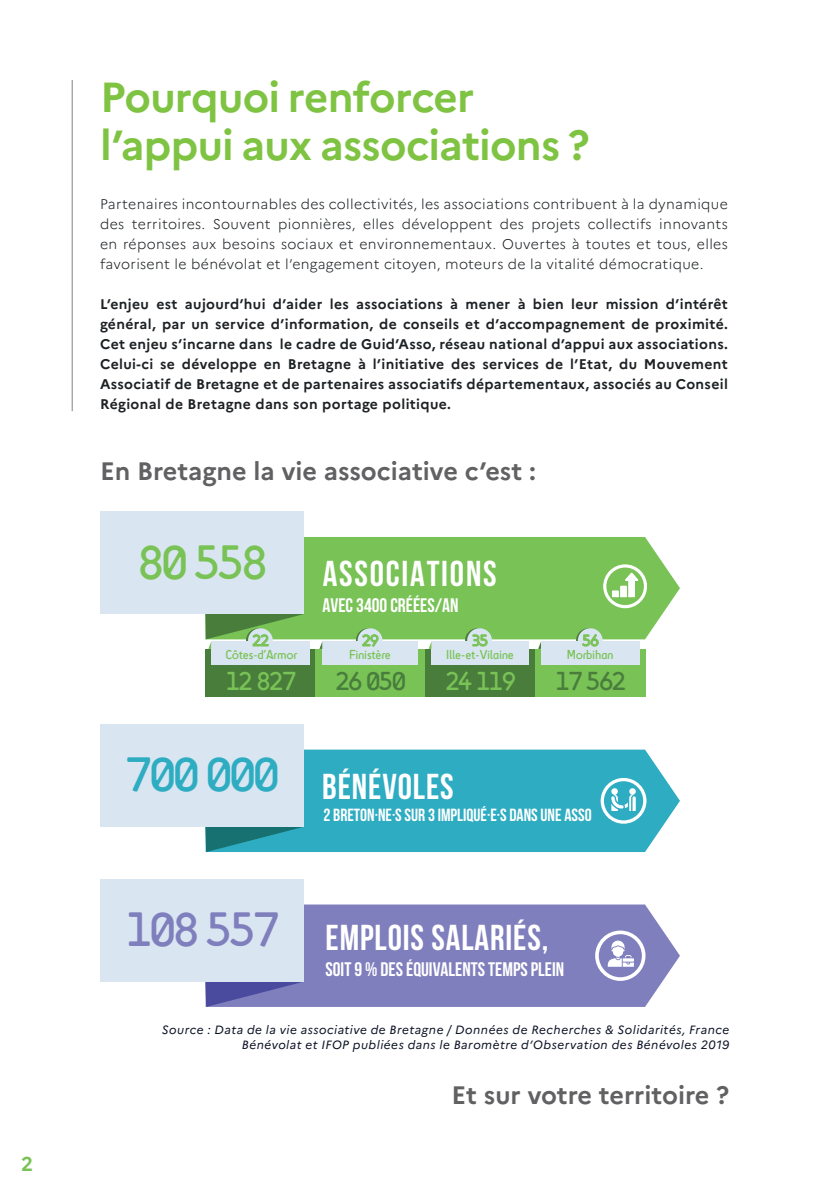
<style>
.page{position:relative;width:840px;height:1191px;background:#fff}
.page>*{position:absolute;margin:0;border:0;box-sizing:border-box;transform-origin:0 0}
.t1{font:49px "Sci Fly Sans";letter-spacing:-.085em;color:#807fbd}
._40_40_Left{font:700 42px "Marianne";letter-spacing:-.02em;color:#7fc343}
.t2{font:36px "Bebas Neue";letter-spacing:.025em;color:#fff}
.t3{font:36px "Bebas Neue";letter-spacing:.05em;color:#fff}
.t4{font:26.4px "Sci Fly Sans";letter-spacing:-.085em;color:#79c256}
.t5{font:26.4px "Sci Fly Sans";letter-spacing:-.085em;color:#487d3c}
.t6{font:700 25.2px "Marianne";color:#616062}
.t7{font:700 20px "Marianne";color:#79c256}
.t8{font:19.6px "Bebas Neue";color:#fff}
.t9{font:17.6px "Bebas Neue";color:#fff}
.t10{font:16.4px "Sci Fly Sans";letter-spacing:-.085em;color:#79c256}
.t11{font:700 14px/20px "Marianne";letter-spacing:.025em;color:#1d2124;text-align:justify}
.t12{font:300 14px/20px "Marianne";letter-spacing:.025em;color:#1d2124;text-align:justify}
.t13{font:13.2px "Sci Fly Sans";letter-spacing:-.025em;color:#79c256}
._10_12_Left{font:italic 12px/14.4px "Marianne";letter-spacing:.04em;color:#0e1427;text-align:right}
</style>
<div class="page">
<hr style="left:72px;top:80px;width:1px;height:331px;background:#808285">
<div style="left:304px;top:537px;width:375px;height:102px;background:#79c256"></div>
<div style="left:100px;top:511px;width:204px;height:103px;background:#d9e6f1"></div>
<svg style="left:603px;top:564px;width:43px;height:44px"></svg>
<svg style="left:356px;top:628px;width:24px;height:25px"></svg>
<svg style="left:465px;top:628px;width:24px;height:25px"></svg>
<svg style="left:575px;top:628px;width:25px;height:25px"></svg>
<div style="left:205px;top:649px;width:110px;height:48px;background:#487d3c"></div>
<div style="left:211px;top:641px;width:98px;height:24px;background:#d9e6f1"></div>
<div style="left:315px;top:649px;width:110px;height:48px;background:#79c256"></div>
<div style="left:425px;top:649px;width:110px;height:48px;background:#487d3c"></div>
<div style="left:535px;top:649px;width:110px;height:48px;background:#79c256"></div>
<div style="left:322px;top:641px;width:95px;height:24px;background:#d9e6f1"></div>
<div style="left:431px;top:641px;width:97px;height:24px;background:#d9e6f1"></div>
<div style="left:540px;top:641px;width:99px;height:24px;background:#d9e6f1"></div>
<div style="left:304px;top:749px;width:375px;height:103px;background:#2eacc2"></div>
<svg style="left:205px;top:826px;width:99px;height:26px;background:#2a929d"></svg>
<div style="left:304px;top:904px;width:375px;height:103px;background:#807fbd"></div>
<svg style="left:205px;top:981px;width:99px;height:26px;background:#6a6ab0"></svg>
<div style="left:100px;top:724px;width:204px;height:102px;background:#d9e6f1"></div>
<div style="left:100px;top:879px;width:204px;height:102px;background:#d9e6f1"></div>
<svg style="left:600px;top:778px;width:46px;height:45px"></svg>
<svg style="left:594px;top:930px;width:51px;height:51px"></svg>
<div style="left:357px;top:628px;width:25px;height:25px;background:#d9e6f1;border-radius:50%"></div>
<svg style="left:362px;top:634px;width:16px;height:12px"></svg>
<div style="left:467px;top:628px;width:24px;height:25px;background:#d9e6f1;border-radius:50%"></div>
<svg style="left:472px;top:634px;width:15px;height:12px"></svg>
<div style="left:577px;top:628px;width:25px;height:25px;background:#d9e6f1;border-radius:50%"></div>
<svg style="left:582px;top:634px;width:16px;height:12px"></svg>
<svg style="left:205px;top:614px;width:99px;height:35px"></svg>
<svg style="left:319px;top:642px;width:3px;height:7px"></svg>
<h3 class="t7" style="left:21px;top:1148px;width:13px">2</h3>
<p class="_40_40_Left" style="left:100px;top:64px;width:375px">Pourquoi renforcer</p>
<p class="_40_40_Left" style="left:100px;top:112px;width:491px">l’appui aux associations ?</p>
<p class="t12" style="left:100px;top:192px;width:629px">Partenaires incontournables des collectivités, les associations contribuent à la dynamique des territoires. Souvent pionnières, elles développent des projets collectifs innovants en réponses aux besoins sociaux et environnementaux. Ouvertes à toutes et tous, elles favorisent le bénévolat et l’engagement citoyen, moteurs de la vitalité démocratique.</p>
<p class="t11" style="left:100px;top:292px;width:629px">L’enjeu est aujourd’hui d’aider les associations à mener à bien leur mission d’intérêt général, par un service d’information, de conseils et d’accompagnement de proximité.<br>Cet enjeu s’incarne dans le cadre de Guid’Asso, réseau national d’appui aux associations.</p>
<p class="t11" style="left:100px;top:352px;width:629px">Celui-ci se développe en Bretagne à l’initiative des services de l’Etat, du Mouvement<br>Associatif de Bretagne et de partenaires associatifs départementaux, associés au Conseil</p>
<p class="t11" style="left:100px;top:392px;width:352px">Régional de Bretagne dans son portage politique.</p>
<p class="t6" style="left:100px;top:452px;width:437px">En Bretagne la vie associative c’est :</p>
<p class="t3" style="left:137px;top:554px;width:361px"><sup>80</sup> <sup>558</sup> ASSOCIATIONS</p>
<p class="t8" style="left:322px;top:594px;width:137px">AVEC 3400 CRÉÉES/AN</p>
<p class="t10" style="left:252px;top:631px;width:19px">22</p>
<p class="t10" style="left:361px;top:631px;width:19px">29</p>
<p class="t10" style="left:471px;top:631px;width:19px">35</p>
<p class="t10" style="left:581px;top:631px;width:19px">56</p>
<p class="t13" style="left:225px;top:647px;width:73px">Côtes-d’Armor</p>
<p class="t13" style="left:349px;top:647px;width:43px">Finistère</p>
<p class="t13" style="left:446px;top:647px;width:69px">Ille-et-Vilaine</p>
<p class="t13" style="left:566px;top:647px;width:48px">Morbihan</p>
<p class="t4" style="left:225px;top:666px;width:73px">12 827</p>
<p class="t5" style="left:335px;top:666px;width:73px">26 050</p>
<p class="t4" style="left:445px;top:666px;width:73px">24 119</p>
<p class="t5" style="left:555px;top:666px;width:73px">17 562</p>
<p class="t2" style="left:125px;top:766px;width:330px"><sup>700</sup> <sup>000</sup> BÉNÉVOLES</p>
<p class="t1" style="left:125px;top:901px;width:157px">108 557</p>
<p class="t9" style="left:323px;top:805px;width:269px">2 BRETON·NE·S SUR 3 IMPLIQUÉ·E·S DANS UNE ASSO</p>
<p class="t2" style="left:325px;top:918px;width:224px">EMPLOIS SALARIÉS,</p>
<p class="t8" style="left:325px;top:958px;width:240px">SOIT 9 % DES ÉQUIVALENTS TEMPS PLEIN</p>
<p class="_10_12_Left" style="left:162px;top:1021px;width:568px">Source : Data de la vie associative de Bretagne / Données de Recherches &amp; Solidarités, France<br>Bénévolat et IFOP publiées dans le Baromètre d’Observation des Bénévoles 2019</p>
<p class="t6" style="left:451px;top:1076px;width:279px">Et sur votre territoire ?</p>
</div>
